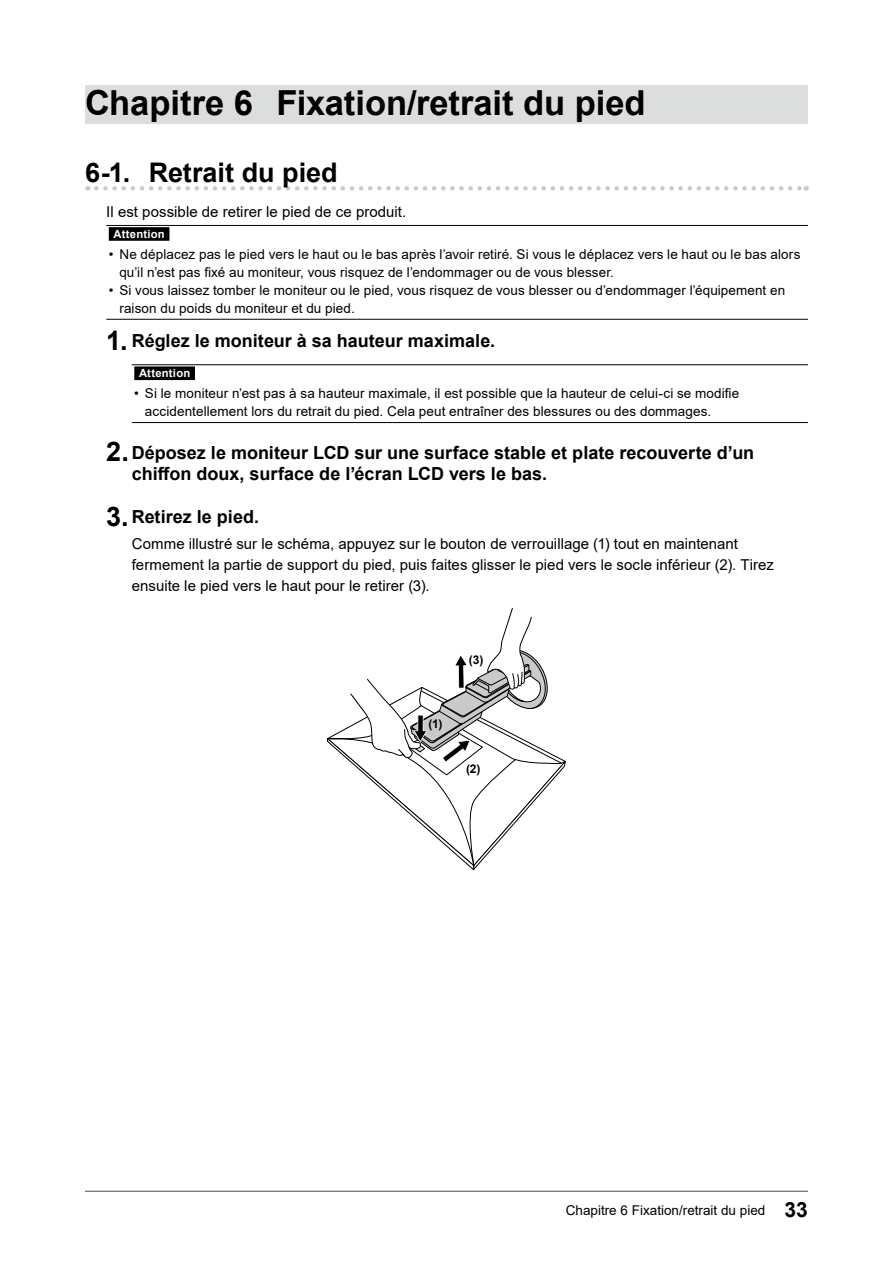
<style>
.page{position:relative;width:893px;height:1263px;background:#fff}
.page>*{position:absolute;margin:0;border:0;box-sizing:border-box;transform-origin:0 0}
.t1{font:700 34.5px "Arial";letter-spacing:-.005em;color:#000}
.t2{font:700 27px "Arial";color:#000}
.t3{font:700 18px/21px "Arial";color:#000}
.t4{font:15px/21px "Arial";color:#000}
.t5{font:13.5px/18px "Arial";letter-spacing:.005em;color:#000}
.t6{font:700 12px "Arial";color:#000}
.t7{font:700 11.25px "Arial";letter-spacing:.02em;color:#fff}
.s1{font-size:27px}
.s2{font-weight:700;font-size:21px}
</style>
<div class="page">
<div style="left:85px;top:85px;width:723px;height:39px;background:#dcdddd"></div>
<svg style="left:96px;top:186px;width:711px;height:5px"></svg>
<hr style="left:106px;top:225px;width:702px;height:1px;background:#000">
<hr style="left:106px;top:319px;width:702px;height:1px;background:#000">
<div style="left:109px;top:227px;width:60px;height:14px;background:#000"></div>
<hr style="left:132px;top:364px;width:676px;height:1px;background:#000">
<hr style="left:132px;top:422px;width:676px;height:1px;background:#000">
<div style="left:134px;top:366px;width:61px;height:14px;background:#000"></div>
<svg style="left:327px;top:608px;width:239px;height:263px"></svg>
<hr style="left:85px;top:1191px;width:723px;height:1px;background:#595757">
<h1 class="t1" style="left:85px;top:78px;width:562px">Chapitre 6 Fixation/retrait du pied</h1>
<h2 class="t2" style="left:85px;top:154px;width:254px">6-1. Retrait du pied</h2>
<p class="t4" style="left:106px;top:201px;width:302px">Il est possible de retirer le pied de ce produit.</p>
<p class="t7" style="left:113px;top:226px;width:53px">Attention</p>
<p class="t5" style="left:119px;top:245px;width:682px;text-indent:-11px">• Ne déplacez pas le pied vers le haut ou le bas après l’avoir retiré. Si vous le déplacez vers le haut ou le bas alors qu’il n’est pas fixé au moniteur, vous risquez de l’endommager ou de vous blesser.</p>
<p class="t5" style="left:119px;top:281px;width:667px;text-indent:-11px">• Si vous laissez tomber le moniteur ou le pied, vous risquez de vous blesser ou d’endommager l’équipement en raison du poids du moniteur et du pied.</p>
<h3 class="t3" style="left:106px;top:330px;width:390px"><span class="s1">1.</span> Réglez le moniteur à sa hauteur maximale.</h3>
<p class="t7" style="left:139px;top:365px;width:53px">Attention</p>
<p class="t5" style="left:145px;top:385px;width:596px;text-indent:-11px">• Si le moniteur n’est pas à sa hauteur maximale, il est possible que la hauteur de celui-ci se modifie accidentellement lors du retrait du pied. Cela peut entraîner des blessures ou des dommages.</p>
<h3 class="t3" style="left:132px;top:442px;width:624px;text-indent:-26px"><span class="s1">2.</span> Déposez le moniteur LCD sur une surface stable et plate recouverte d’un chiffon doux, surface de l’écran LCD vers le bas.</h3>
<h3 class="t3" style="left:106px;top:507px;width:154px"><span class="s1">3.</span> Retirez le pied.</h3>
<p class="t4" style="left:132px;top:533px;width:644px">Comme illustré sur le schéma, appuyez sur le bouton de verrouillage (1) tout en maintenant fermement la partie de support du pied, puis faites glisser le pied vers le socle inférieur (2). Tirez ensuite le pied vers le haut pour le retirer (3).</p>
<p class="t6" style="left:429px;top:716px;width:15px">(1)</p>
<p class="t6" style="left:469px;top:651px;width:16px">(3)</p>
<p class="t6" style="left:466px;top:760px;width:16px">(2)</p>
<p class="t5" style="left:566px;top:1201px;width:244px">Chapitre 6 Fixation/retrait du pied <span class="s2">33</span></p>
</div>
